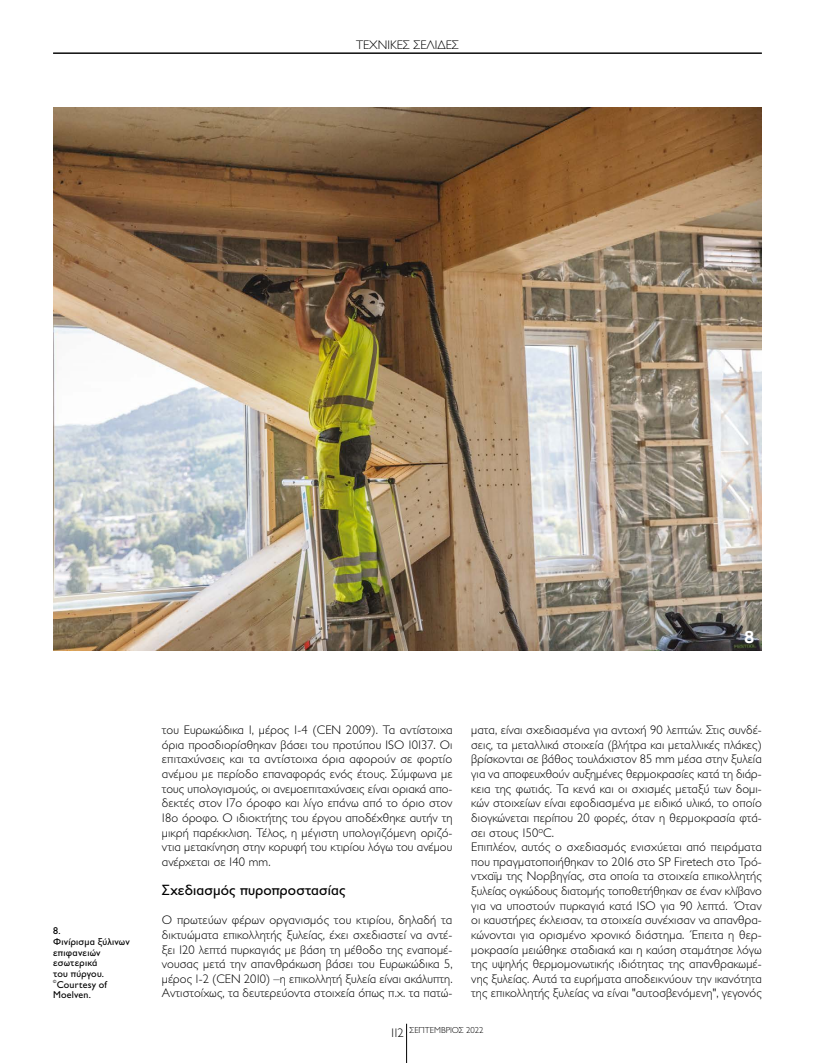
<style>
.page{position:relative;width:815px;height:1063px;background:#fff}
.page>*{position:absolute;margin:0;border:0;box-sizing:border-box;transform-origin:0 0}
.t1{font:600 17.5px "Kabel ITC Hel";color:#fff}
.t2{font:15px "Gill Sans Hel";letter-spacing:.01em;color:#000}
.t3{font:300 12.5px/14.6px "Gill Sans Hel";letter-spacing:.01em;color:#000;text-align:justify}
.t4{font:10px/10.6px "Gill Sans Hel";letter-spacing:.025em;color:#000}
.t5{font:300 8.75px "Gill Sans Hel";color:#000}
.t6{font:4.38px "Gill Sans Hel";color:#000}
.s1{font-size:12.5px}
</style>
<div class="page">
<hr style="left:406px;top:1024px;width:1px;height:39px;background:#000">
<hr style="left:53px;top:53px;width:709px;height:1px;background:#000">
<img style="left:53px;top:107px;width:709px;height:543px">
<p class="t3" style="left:356px;top:38px;width:104px">ΤΕΧΝΙΚΕΣ ΣΕΛΙΔΕΣ</p>
<h1 class="t1" style="left:744px;top:628px;width:11px">8</h1>
<p class="t4" style="left:53px;top:926px;width:78px">8.<br>Φινίρισμα ξύλινων επιφανειών εσωτερικά<br>του πύργου.</p>
<p class="t6" style="left:53px;top:979px;width:5px">©</p>
<p class="t4" style="left:53px;top:979px;width:55px;text-indent:4px">Courtesy of<br>Moelven.</p>
<p class="t3" style="left:162px;top:723px;width:292px">του Ευρωκώδικα 1, μέρος 1-4 (CEN 2009). Τα αντίστοιχα όρια προσδιορίσθηκαν βάσει του προτύπου ISO 10137. Οι επιταχύνσεις και τα αντίστοιχα όρια αφορούν σε φορτίο ανέμου με περίοδο επαναφοράς ενός έτους. Σύμφωνα με τους υπολογισμούς, οι ανεμοεπιταχύνσεις είναι οριακά απο&shy;δεκτές στον 17ο όροφο και λίγο επάνω από το όριο στον 18ο όροφο. Ο ιδιοκτήτης του έργου αποδέχθηκε αυτήν τη μικρή παρέκκλιση. Τέλος, η μέγιστη υπολογιζόμενη οριζό&shy;ντια μετακίνηση στην κορυφή του κτιρίου λόγω του ανέμου ανέρχεται σε 140 mm.</p>
<p class="t2" style="left:162px;top:882px;width:185px">Σχεδιασμός πυροπροστασίας</p>
<p class="t3" style="left:162px;top:913px;width:292px">Ο πρωτεύων φέρων οργανισμός του κτιρίου, δηλαδή τα δικτυώματα επικολλητής ξυλείας, έχει σχεδιαστεί να αντέ&shy;ξει 120 λεπτά πυρκαγιάς με βάση τη μέθοδο της εναπομέ&shy;νουσας μετά την απανθράκωση βάσει του Ευρωκώδικα 5, μέρος 1-2 (CEN 2010) –η επικολλητή ξυλεία είναι ακάλυπτη.<br>Αντιστοίχως, τα δευτερεύοντα στοιχεία όπως π.χ. τα πατώ-</p>
<p class="t3" style="left:471px;top:723px;width:292px;text-align:left">ματα, είναι σχεδιασμένα για αντοχή 90 λεπτών. Στις συνδέ&shy;σεις, τα μεταλλικά στοιχεία (βλήτρα και μεταλλικές πλάκες) βρίσκονται σε βάθος τουλάχιστον 85 mm μέσα στην ξυλεία για να αποφευχθούν αυξημένες θερμοκρασίες κατά τη διάρ&shy;κεια της φωτιάς. Τα κενά και οι σχισμές μεταξύ των δομι&shy;κών στοιχείων είναι εφοδιασμένα με ειδικό υλικό, το οποίο διογκώνεται περίπου 20 φορές, όταν η θερμοκρασία φτά&shy;σει στους 150<sup>o</sup>C.<br>Επιπλέον, αυτός ο σχεδιασμός ενισχύεται από πειράματα που πραγματοποιήθηκαν το 2016 στο SP Firetech στο Τρό&shy;ντχαϊμ της Νορβηγίας, στα οποία τα στοιχεία επικολλητής ξυλείας ογκώδους διατομής τοποθετήθηκαν σε έναν κλίβανο για να υποστούν πυρκαγιά κατά ISO για 90 λεπτά. Όταν οι καυστήρες έκλεισαν, τα στοιχεία συνέχισαν να απανθρα&shy;κώνονται για ορισμένο χρονικό διάστημα. Έπειτα η θερ&shy;μοκρασία μειώθηκε σταδιακά και η καύση σταμάτησε λόγω της υψηλής θερμομονωτικής ιδιότητας της απανθρακωμέ&shy;νης ξυλείας. Αυτά τα ευρήματα αποδεικνύουν την ικανότητα της επικολλητής ξυλείας να είναι "αυτοσβενόμενη", γεγονός</p>
<p class="t5" style="left:391px;top:1025px;width:94px"><span class="s1">112</span> ΣΕΠΤΕΜΒΡΙΟΣ 2022</p>
</div>
